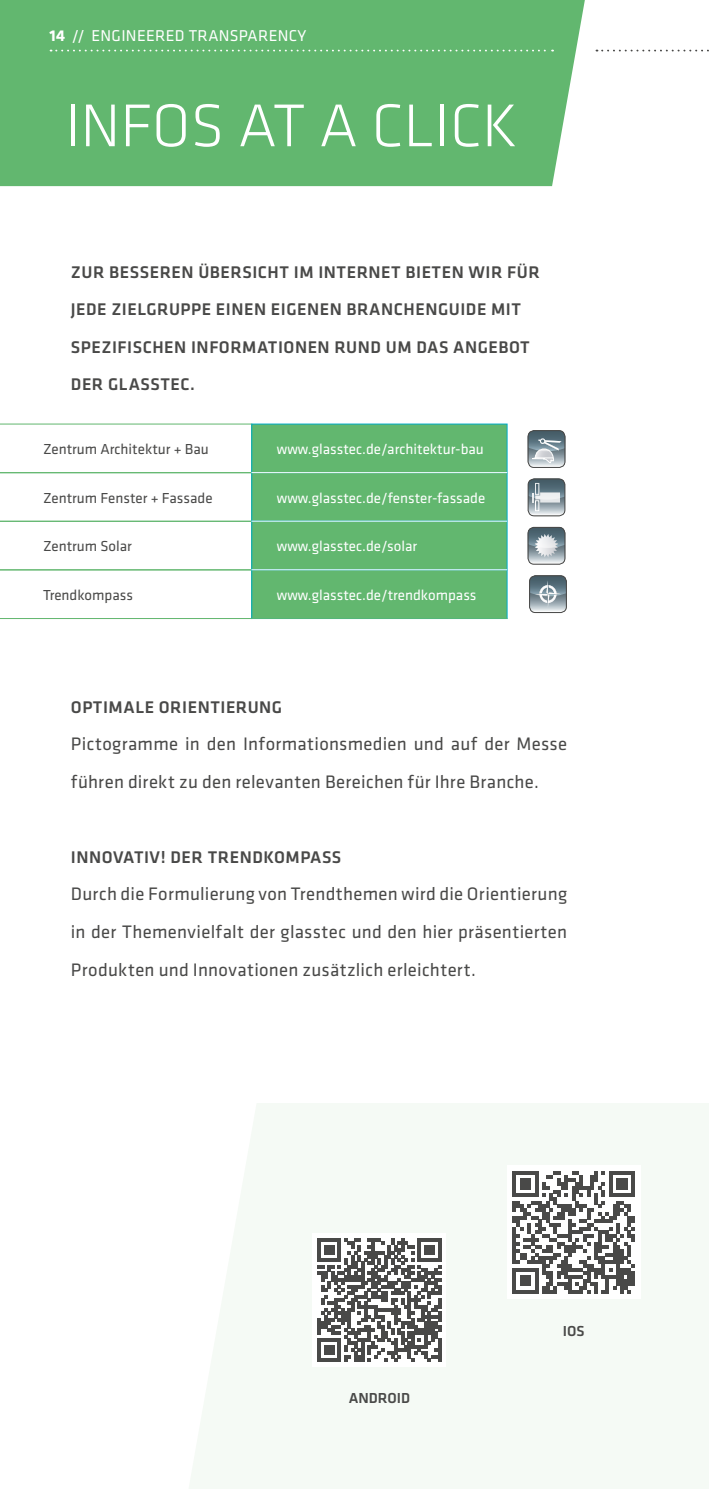
<style>
.page{position:relative;width:709px;height:1489px;background:#fff}
.page>*{position:absolute;margin:0;border:0;box-sizing:border-box;transform-origin:0 0}
.t1{font:300 62.5px "Klavika";color:#fff}
.t2{font:18.75px/37.5px "Klavika";letter-spacing:.015em;color:#494948}
.t3{font:500 17.5px/37.5px "Klavika";letter-spacing:.03em;color:#494948}
.t4{font:16.25px "Klavika";letter-spacing:.02em;color:#fff}
.t5{font:15px "Klavika";color:#fff}
.t6{font:15px "Klavika";color:#494948}
.t7{font:500 15px "Klavika";color:#494948}
.s1{font-weight:700}
</style>
<div class="page">
<svg style="left:596px;top:50px;width:113px;height:1px"></svg>
<div style="left:0;top:0;width:585px;height:186px;background:#62b76f"></div>
<svg style="left:51px;top:50px;width:502px;height:1px"></svg>
<svg style="left:0;top:424px;width:251px;height:147px"></svg>
<div style="left:252px;top:424px;width:255px;height:49px;background:#62b76f"></div>
<div style="left:251px;top:424px;width:256px;height:49px;border:1px solid #00abc6"></div>
<div style="left:252px;top:472px;width:255px;height:49px;background:#62b76f"></div>
<div style="left:252px;top:521px;width:255px;height:49px;background:#62b76f"></div>
<div style="left:252px;top:569px;width:255px;height:49px;background:#62b76f"></div>
<hr style="left:251px;top:472px;width:256px;height:1px;background:#fff">
<hr style="left:251px;top:520px;width:256px;height:1px;background:#fff">
<hr style="left:251px;top:569px;width:256px;height:1px;background:#fff">
<hr style="left:251px;top:618px;width:256px;height:1px;background:#62b76f">
<svg style="left:528px;top:430px;width:37px;height:38px"></svg>
<div style="left:528px;top:430px;width:37px;height:38px;border:1px solid #494948;border-radius:6px"></div>
<svg style="left:528px;top:527px;width:37px;height:37px"></svg>
<div style="left:528px;top:527px;width:37px;height:37px;border:1px solid #494948;border-radius:6px"></div>
<svg style="left:529px;top:575px;width:37px;height:38px"></svg>
<div style="left:529px;top:575px;width:37px;height:38px;border:1px solid #494948;border-radius:6px"></div>
<svg style="left:528px;top:478px;width:37px;height:38px"></svg>
<div style="left:528px;top:478px;width:37px;height:38px;border:1px solid #494948;border-radius:6px"></div>
<svg style="left:318px;top:1238px;width:123px;height:123px"></svg>
<svg style="left:512px;top:1171px;width:123px;height:122px"></svg>
<p class="t4" style="left:50px;top:25px;width:258px"><span class="s1">14</span> // ENGINEERED TRANSPARENCY</p>
<h1 class="t1" style="left:65px;top:88px;width:454px">INFOS AT A CLICK</h1>
<p class="t3" style="left:71px;top:253px;width:470px">ZUR BESSEREN ÜBERSICHT IM INTERNET BIETEN WIR FÜR JEDE ZIELGRUPPE EINEN EIGENEN BRANCHENGUIDE MIT SPEZIFISCHEN INFORMATIONEN RUND UM DAS ANGEBOT DER GLASSTEC.</p>
<p class="t6" style="left:43px;top:439px;width:167px">Zentrum Architektur + Bau</p>
<p class="t6" style="left:43px;top:488px;width:171px">Zentrum Fenster + Fassade</p>
<p class="t6" style="left:43px;top:536px;width:90px">Zentrum Solar</p>
<p class="t6" style="left:43px;top:585px;width:91px">Trendkompass</p>
<p class="t5" style="left:277px;top:439px;width:209px">www.glasstec.de/architektur-bau</p>
<p class="t5" style="left:277px;top:488px;width:210px">www.glasstec.de/fenster-fassade</p>
<p class="t5" style="left:277px;top:536px;width:142px">www.glasstec.de/solar</p>
<p class="t5" style="left:277px;top:585px;width:201px">www.glasstec.de/trendkompass</p>
<p class="t3" style="left:71px;top:688px;width:213px">OPTIMALE ORIENTIERUNG</p>
<p class="t2" style="left:71px;top:724px;width:498px">Pictogramme in den Informationsmedien und auf der Messe führen direkt zu den relevanten Bereichen für Ihre Branche.</p>
<p class="t3" style="left:71px;top:838px;width:272px">INNOVATIV! DER TRENDKOMPASS</p>
<p class="t2" style="left:71px;top:874px;width:498px;text-align:justify">Durch die Formulierung von Trendthemen wird die Orientierung in der Themenvielfalt der glasstec und den hier präsentierten Produkten und Innovationen zusätzlich erleichtert.</p>
<p class="t7" style="left:349px;top:1387px;width:63px">ANDROID</p>
<p class="t7" style="left:563px;top:1320px;width:23px">IOS</p>
</div>
